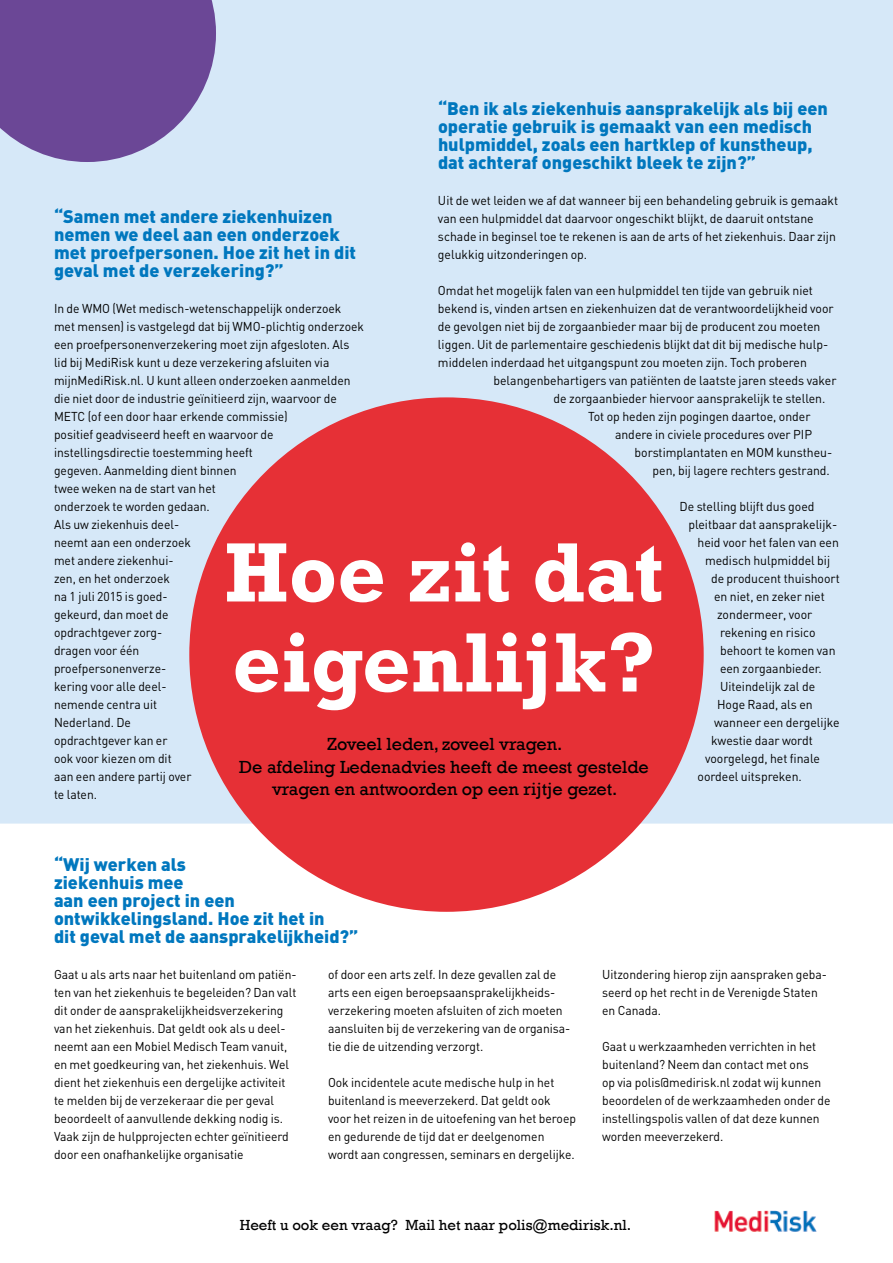
<style>
.page{position:relative;width:893px;height:1263px;background:#fff}
.page>*{position:absolute;margin:0;border:0;box-sizing:border-box;transform-origin:0 0}
.t1{font:700 85.5px/90px "Rockwell";color:#fff}
.t2{font:900 18px/18px "DIN";color:#0077be}
.t3{font:18px/22.5px "Rockwell";color:#000;text-align:center}
.t4{font:15px "Rockwell";color:#000}
.t5{font:12.75px/18px "DIN";color:#000;scale:.95 1}
.t6{font:12.75px/18px "DIN";color:#000;scale:.96 1}
</style>
<div class="page">
<div style="left:0;top:0;width:893px;height:823px;background:#d6e8f8"></div>
<img style="left:714px;top:1210px;width:102px;height:22px">
<div style="left:189px;top:397px;width:515px;height:515px;background:#e63036;border-radius:50%"></div>
<svg style="left:0;top:0;width:216px;height:162px;background:#775aa1"></svg>
<h2 class="t2" style="left:438px;top:100px;width:391px">“Ben ik als ziekenhuis aansprakelijk als bij een operatie gebruik is gemaakt van een medisch hulpmiddel, zoals een hartklep of kunstheup, dat achteraf ongeschikt bleek te zijn?”</h2>
<p class="t6" style="left:438px;top:192px;width:418px">Uit de wet leiden we af dat wanneer bij een behandeling gebruik is gemaakt van een hulpmiddel dat daarvoor ongeschikt blijkt, de daaruit ontstane schade in beginsel toe te rekenen is aan de arts of het ziekenhuis. Daar zijn gelukkig uitzonderingen op.</p>
<p class="t6" style="left:438px;top:282px;width:392px">Omdat het mogelijk falen van een hulpmiddel ten tijde van gebruik niet</p>
<p class="t6" style="left:438px;top:300px;width:414px">bekend is, vinden artsen en ziekenhuizen dat de verantwoordelijkheid voor</p>
<p class="t6" style="left:438px;top:318px;width:400px">de gevolgen niet bij de zorgaanbieder maar bij de producent zou moeten</p>
<p class="t6" style="left:438px;top:336px;width:408px">liggen. Uit de parlementaire geschiedenis blijkt dat dit bij medische hulp-</p>
<p class="t6" style="left:438px;top:354px;width:386px">middelen inderdaad het uitgangspunt zou moeten zijn. Toch proberen</p>
<p class="t6" style="left:493px;top:372px;width:359px">belangenbehartigers van patiënten de laatste jaren steeds vaker</p>
<p class="t6" style="left:553px;top:390px;width:285px">de zorgaanbieder hiervoor aansprakelijk te stellen.</p>
<p class="t6" style="left:588px;top:408px;width:233px">Tot op heden zijn pogingen daartoe, onder</p>
<p class="t6" style="left:615px;top:426px;width:207px">andere in civiele procedures over PIP</p>
<p class="t6" style="left:634px;top:444px;width:208px">borstimplantaten en MOM kunstheu-</p>
<p class="t6" style="left:652px;top:462px;width:186px">pen, bij lagere rechters gestrand.</p>
<p class="t6" style="left:679px;top:498px;width:142px">De stelling blijft dus goed</p>
<p class="t6" style="left:688px;top:516px;width:156px">pleitbaar dat aansprakelijk-</p>
<p class="t6" style="left:697px;top:534px;width:149px">heid voor het falen van een</p>
<p class="t6" style="left:705px;top:552px;width:132px">medisch hulpmiddel bij</p>
<p class="t6" style="left:711px;top:570px;width:136px">de producent thuishoort</p>
<p class="t6" style="left:714px;top:588px;width:117px">en niet, en zeker niet</p>
<p class="t6" style="left:717px;top:606px;width:101px">zondermeer, voor</p>
<p class="t6" style="left:720px;top:624px;width:101px">rekening en risico</p>
<p class="t6" style="left:720px;top:642px;width:122px">behoort te komen van</p>
<p class="t6" style="left:720px;top:660px;width:108px">een zorgaanbieder.</p>
<p class="t6" style="left:720px;top:678px;width:101px">Uiteindelijk zal de</p>
<p class="t6" style="left:717px;top:696px;width:101px">Hoge Raad, als en</p>
<p class="t6" style="left:714px;top:714px;width:132px">wanneer een dergelijke</p>
<p class="t6" style="left:711px;top:732px;width:108px">kwestie daar wordt</p>
<p class="t6" style="left:705px;top:750px;width:121px">voorgelegd, het finale</p>
<p class="t6" style="left:697px;top:768px;width:110px">oordeel uitspreken.</p>
<h2 class="t2" style="left:54px;top:208px;width:304px">“Samen met andere ziekenhuizen nemen we deel aan een onderzoek met proefpersonen. Hoe zit het in dit geval met de verzekering?”</h2>
<p class="t5" style="left:54px;top:300px;width:328px">In de WMO (Wet medisch-wetenschappelijk onderzoek met mensen) is vastgelegd dat bij WMO-plichtig onderzoek een proefpersonenverzekering moet zijn afgesloten. Als lid bij MediRisk kunt u deze verzekering afsluiten via mijnMediRisk.nl. U kunt alleen onderzoeken aanmelden die niet door de industrie geïnitieerd zijn, waarvoor de<br>METC (of een door haar erkende commissie)<br>positief geadviseerd heeft en waarvoor de instellingsdirectie toestemming heeft<br>gegeven. Aanmelding dient binnen<br>twee weken na de start van het<br>onderzoek te worden gedaan.<br>Als uw ziekenhuis deel-<br>neemt aan een onderzoek<br>met andere ziekenhui-<br>zen, en het onderzoek<br>na 1 juli 2015 is goed-<br>gekeurd, dan moet de<br>opdrachtgever zorg-<br>dragen voor één<br>proefpersonenverze-<br>kering voor alle deel-<br>nemende centra uit<br>Nederland. De<br>opdrachtgever kan er<br>ook voor kiezen om dit<br>aan een andere partij over<br>te laten.</p>
<h1 class="t1" style="left:224px;top:536px;width:441px">Hoe zit dat eigenlijk?</h1>
<h2 class="t3" style="left:239px;top:734px;width:411px">Zoveel leden, zoveel vragen.<br>De afdeling Ledenadvies heeft de meest gestelde vragen en antwoorden op een rijtje gezet.</h2>
<h2 class="t2" style="left:54px;top:856px;width:306px">“Wij werken als<br>ziekenhuis mee<br>aan een project in een ontwikkelingsland. Hoe zit het in<br>dit geval met de aansprakelijkheid?”</h2>
<p class="t5" style="left:54px;top:966px;width:257px">Gaat u als arts naar het buitenland om patiën&shy;ten van het ziekenhuis te begeleiden? Dan valt dit onder de aansprakelijkheidsverzekering van het ziekenhuis. Dat geldt ook als u deel&shy;neemt aan een Mobiel Medisch Team vanuit, en met goedkeuring van, het ziekenhuis. Wel dient het ziekenhuis een dergelijke activiteit te melden bij de verzekeraar die per geval beoordeelt of aanvullende dekking nodig is.<br>Vaak zijn de hulpprojecten echter geïnitieerd door een onafhankelijke organisatie</p>
<p class="t5" style="left:328px;top:966px;width:257px">of door een arts zelf. In deze gevallen zal de arts een eigen beroepsaansprakelijkheids&shy;verzekering moeten afsluiten of zich moeten aansluiten bij de verzekering van de organisa&shy;tie die de uitzending verzorgt.</p>
<p class="t5" style="left:328px;top:1074px;width:263px">Ook incidentele acute medische hulp in het buitenland is meeverzekerd. Dat geldt ook voor het reizen in de uitoefening van het beroep en gedurende de tijd dat er deelgenomen wordt aan congressen, seminars en dergelijke.</p>
<p class="t5" style="left:602px;top:966px;width:238px">Uitzondering hierop zijn aanspraken geba&shy;seerd op het recht in de Verenigde Staten en Canada.</p>
<p class="t5" style="left:602px;top:1038px;width:242px">Gaat u werkzaamheden verrichten in het buitenland? Neem dan contact met ons<br>op via polis@medirisk.nl zodat wij kunnen beoordelen of de werkzaamheden onder de instellingspolis vallen of dat deze kunnen worden meeverzekerd.</p>
<p class="t4" style="left:240px;top:1219px;width:393px">Heeft u ook een vraag? Mail het naar polis@medirisk.nl.</p>
</div>
